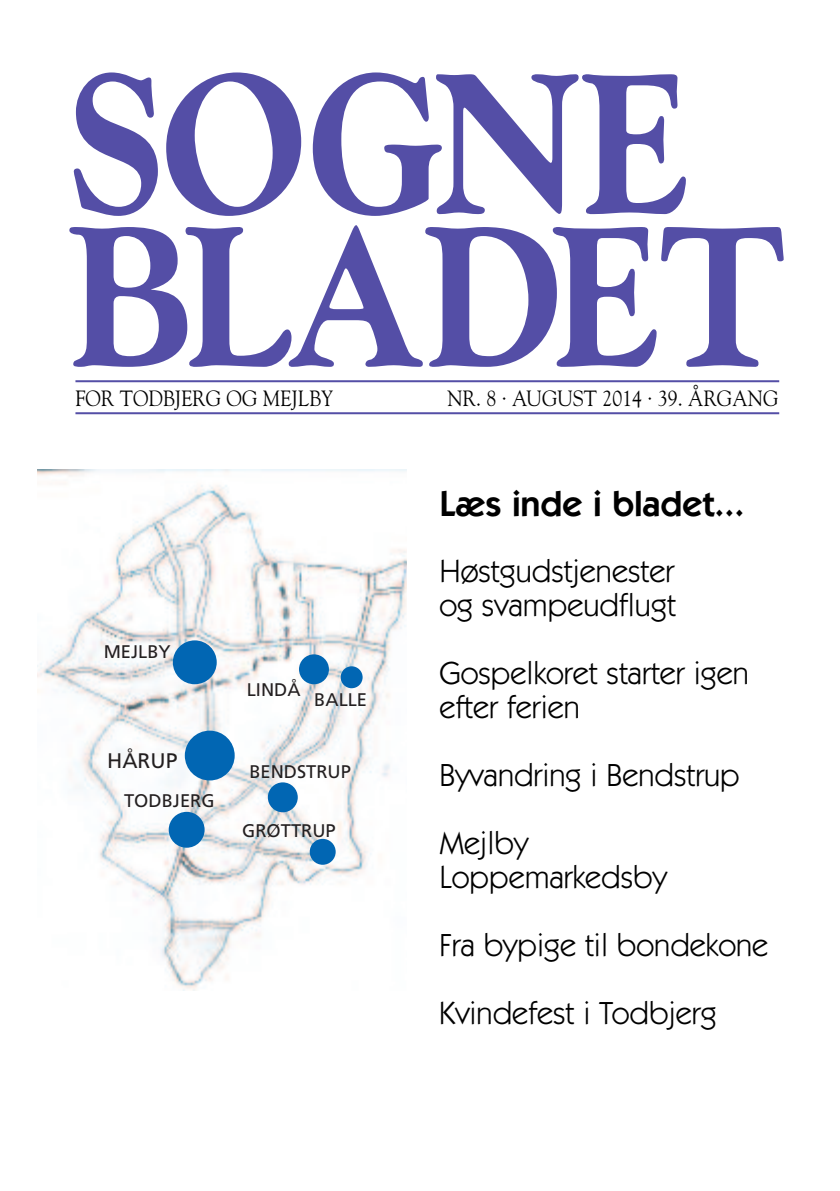
<style>
.page{position:relative;width:840px;height:1191px;background:#fff}
.page>*{position:absolute;margin:0;border:0;box-sizing:border-box;transform-origin:0 0}
.t1{font:800 200.8px/152.6px "Goudy";letter-spacing:-.03em;color:#544ea6;scale:.88 1}
.t2{font:600 36px "Itc Kabel";color:#000}
.t3{font:32px/68px "Itc Kabel";color:#000}
.t4{font:22px "Goudy";color:#000;scale:.9 1}
.t5{font:21px "Frutiger";color:#231f20}
.t6{font:18.2px "Frutiger";color:#231f20}
</style>
<div class="page">
<hr style="left:75px;top:380px;width:703px;height:2px;background:#544ea6">
<hr style="left:75px;top:412px;width:703px;height:2px;background:#544ea6">
<img style="left:37px;top:469px;width:369px;height:521px">
<div style="left:185px;top:730px;width:49px;height:50px;background:#0166b3;border-radius:50%"></div>
<div style="left:173px;top:640px;width:43px;height:44px;background:#0166b3;border-radius:50%"></div>
<div style="left:169px;top:812px;width:35px;height:35px;background:#0166b3;border-radius:50%"></div>
<div style="left:299px;top:654px;width:30px;height:30px;background:#0166b3;border-radius:50%"></div>
<div style="left:268px;top:782px;width:29px;height:30px;background:#0166b3;border-radius:50%"></div>
<div style="left:309px;top:839px;width:26px;height:25px;background:#0166b3;border-radius:50%"></div>
<div style="left:340px;top:666px;width:22px;height:22px;background:#0166b3;border-radius:50%"></div>
<h1 class="t1" style="left:67px;top:81px;width:817px">SOGNE<br>BLADET</h1>
<p class="t4" style="left:75px;top:385px;width:288px">FOR TODBJERG OG MEJLBY</p>
<p class="t4" style="left:447px;top:385px;width:369px">NR. 8 . AUGUST 2014 . 39. ÅRGANG</p>
<p class="t6" style="left:104px;top:644px;width:69px">MEJLBY</p>
<p class="t5" style="left:107px;top:752px;width:72px">HÅRUP</p>
<p class="t6" style="left:124px;top:793px;width:92px">TODBJERG</p>
<p class="t6" style="left:247px;top:682px;width:55px">LINDÅ</p>
<p class="t6" style="left:314px;top:692px;width:54px">BALLE</p>
<p class="t6" style="left:249px;top:764px;width:103px">BENDSTRUP</p>
<p class="t6" style="left:242px;top:823px;width:95px">GRØTTRUP</p>
<p class="t2" style="left:439px;top:491px;width:306px">Læs inde i bladet...</p>
<p class="t3" style="left:439px;top:556px;width:238px;line-height:34px">Høstgudstjenester og svampeudflugt</p>
<p class="t3" style="left:439px;top:658px;width:311px;line-height:34px">Gospelkoret starter igen efter ferien</p>
<p class="t3" style="left:439px;top:743px;width:302px">Byvandring i Bendstrup<br>Mejlby</p>
<p class="t3" style="left:439px;top:845px;width:330px">Loppemarkedsby<br>Fra bypige til bondekone<br>Kvindefest i Todbjerg</p>
</div>
